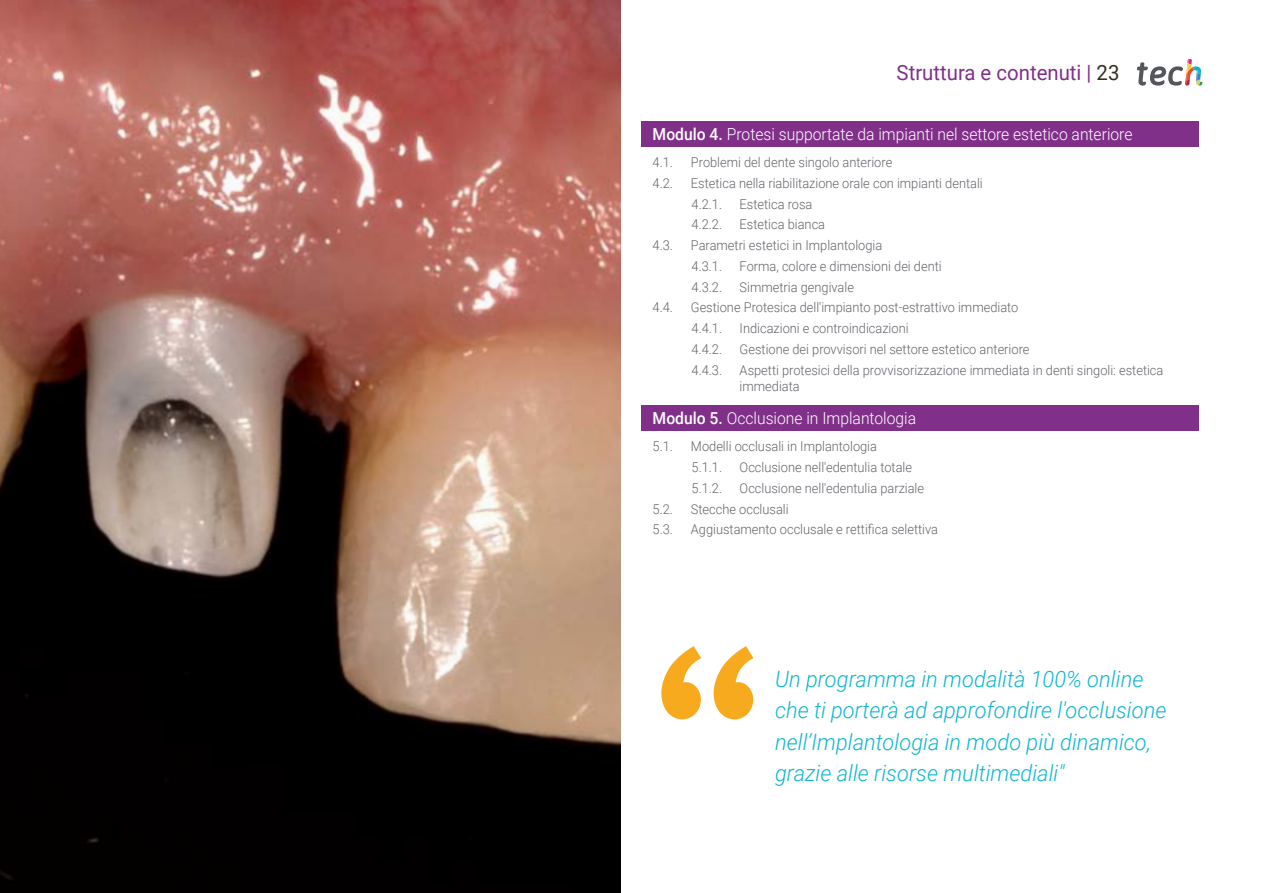
<style>
.page{position:relative;width:1263px;height:893px;background:#fff}
.page>*{position:absolute;margin:0;border:0;box-sizing:border-box;transform-origin:0 0}
.t1{font:italic 300 22.5px/31.5px "Roboto";color:#0fb6cf}
.t2{font:21px "Roboto";color:#813089}
.t3{font:300 16.5px "Roboto";color:#fff;scale:.95 1}
.t4{font:300 13.5px/20.7px "Roboto";color:#61646a;scale:.95 1}
.s1{color:#312e20}
.s2{font-weight:500}
</style>
<div class="page">
<img style="left:0;top:0;width:621px;height:893px">
<svg style="left:661px;top:646px;width:92px;height:73px"></svg>
<div style="left:642px;top:121px;width:557px;height:25px;background:#813089"></div>
<div style="left:642px;top:405px;width:557px;height:25px;background:#813089"></div>
<svg style="left:1137px;top:59px;width:65px;height:27px"></svg>
<h2 class="t2" style="left:897px;top:57px;width:224px">Struttura e contenuti | <span class="s1">23</span></h2>
<p class="t3" style="left:653px;top:123px;width:507px"><span class="s2">Modulo 4.</span> Protesi supportate da impianti nel settore estetico anteriore</p>
<p class="t4" style="left:653px;top:151px;width:23px">4.1.</p>
<p class="t4" style="left:691px;top:151px;width:213px">Problemi del dente singolo anteriore</p>
<p class="t4" style="left:653px;top:172px;width:23px">4.2.</p>
<p class="t4" style="left:691px;top:172px;width:309px">Estetica nella riabilitazione orale con impianti dentali<br>4.2.1.</p>
<p class="t4" style="left:740px;top:193px;width:78px">Estetica rosa</p>
<p class="t4" style="left:692px;top:214px;width:34px">4.2.2.</p>
<p class="t4" style="left:740px;top:214px;width:91px">Estetica bianca</p>
<p class="t4" style="left:653px;top:234px;width:23px">4.3.</p>
<p class="t4" style="left:691px;top:234px;width:203px">Parametri estetici in Implantologia<br>4.3.1.</p>
<p class="t4" style="left:740px;top:255px;width:214px">Forma, colore e dimensioni dei denti</p>
<p class="t4" style="left:692px;top:276px;width:34px">4.3.2.</p>
<p class="t4" style="left:740px;top:276px;width:122px">Simmetria gengivale</p>
<p class="t4" style="left:653px;top:297px;width:23px">4.4.</p>
<p class="t4" style="left:691px;top:297px;width:346px">Gestione Protesica dell'impianto post-estrattivo immediato<br>4.4.1.</p>
<p class="t4" style="left:740px;top:317px;width:179px">Indicazioni e controindicazioni</p>
<p class="t4" style="left:692px;top:338px;width:34px">4.4.2.</p>
<p class="t4" style="left:740px;top:338px;width:307px">Gestione dei provvisori nel settore estetico anteriore</p>
<p class="t4" style="left:692px;top:359px;width:34px">4.4.3.</p>
<p class="t4" style="left:740px;top:361px;width:448px;line-height:16.5px">Aspetti protesici della provvisorizzazione immediata in denti singoli: estetica immediata</p>
<p class="t3" style="left:653px;top:407px;width:279px"><span class="s2">Modulo 5.</span> Occlusione in Implantologia</p>
<p class="t4" style="left:653px;top:436px;width:23px">5.1.</p>
<p class="t4" style="left:691px;top:436px;width:197px">Modelli occlusali in Implantologia<br>5.1.1.</p>
<p class="t4" style="left:740px;top:456px;width:183px">Occlusione nell'edentulia totale</p>
<p class="t4" style="left:692px;top:477px;width:34px">5.1.2.</p>
<p class="t4" style="left:740px;top:477px;width:196px">Occlusione nell'edentulia parziale</p>
<p class="t4" style="left:653px;top:498px;width:23px">5.2.</p>
<p class="t4" style="left:691px;top:498px;width:104px">Stecche occlusali</p>
<p class="t4" style="left:653px;top:519px;width:23px">5.3.</p>
<p class="t4" style="left:691px;top:519px;width:262px">Aggiustamento occlusale e rettifica selettiva</p>
<h1 class="t1" style="left:775px;top:662px;width:393px">Un programma in modalità 100% online che ti porterà ad approfondire l'occlusione nell’Implantologia in modo più dinamico, grazie alle risorse multimediali"</h1>
</div>
